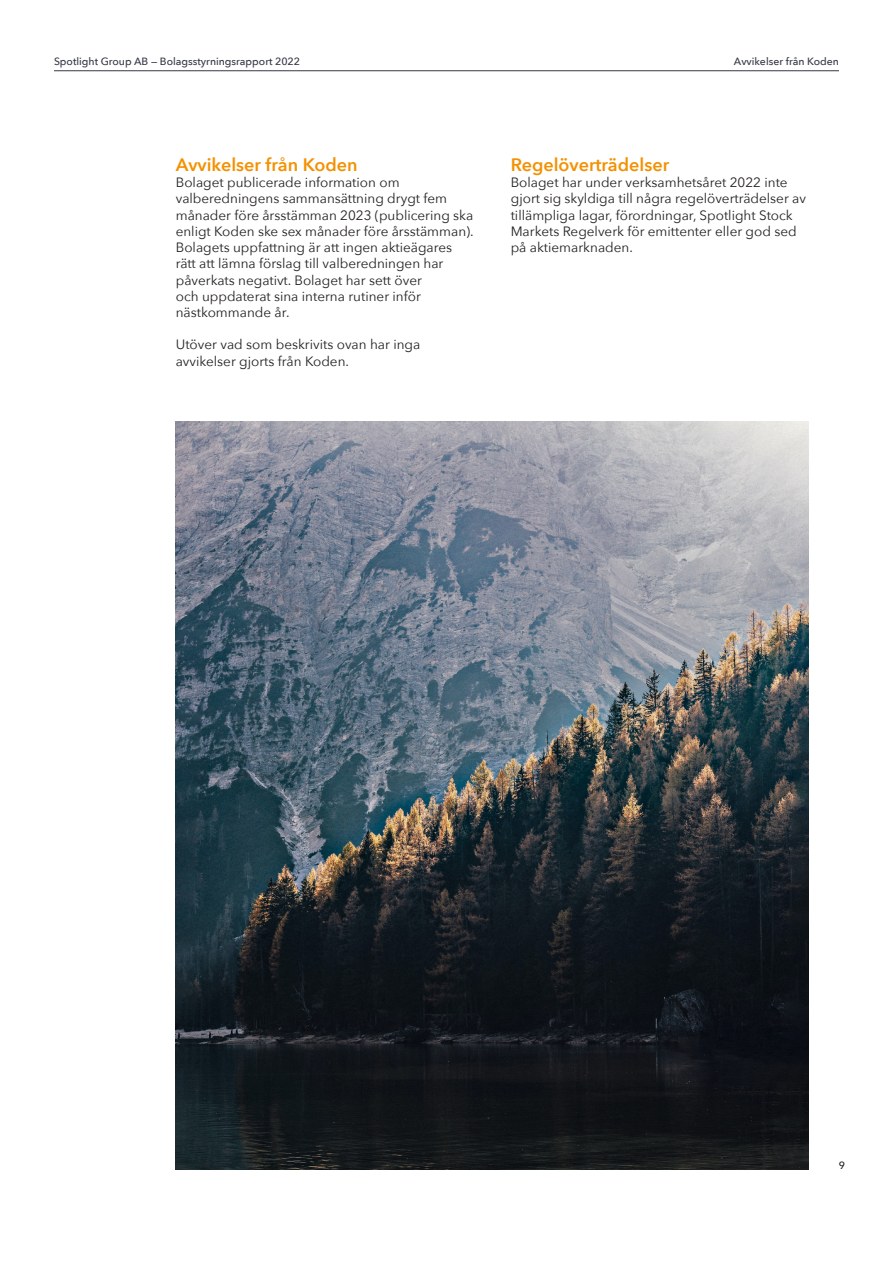
<style>
.page{position:relative;width:893px;height:1263px;background:#fff}
.page>*{position:absolute;margin:0;border:0;box-sizing:border-box;transform-origin:0 0}
.Spotlight_Brödtext_9{font:600 18px "Avenir Next";color:#f49102}
.Spotlight_Brödtext_9-2{font:13.5px/16.2px "Avenir Next";color:#231f20}
.t1{font:500 10.5px "Avenir Next";color:#353746}
.t2{font:500 10.5px "Avenir Next";color:#231f20}
</style>
<div class="page">
<hr style="left:54px;top:70px;width:785px;height:1px;background:#353746">
<img style="left:176px;top:421px;width:633px;height:748px">
<p class="t1" style="left:54px;top:52px;width:248px">Spotlight Group AB — Bolagsstyrningsrapport 2022</p>
<p class="Spotlight_Brödtext_9" style="left:176px;top:149px;width:183px">Avvikelser från Koden</p>
<p class="Spotlight_Brödtext_9-2" style="left:176px;top:174px;width:299px">Bolaget publicerade information om valberedningens sammansättning drygt fem månader före årsstämman 2023 (publicering ska enligt Koden ske sex månader före årsstämman).<br>Bolagets uppfattning är att ingen aktieägares rätt att lämna förslag till valberedningen har påverkats negativt. Bolaget har sett över<br>och uppdaterat sina interna rutiner inför nästkommande år.</p>
<p class="Spotlight_Brödtext_9-2" style="left:176px;top:336px;width:246px">Utöver vad som beskrivits ovan har inga avvikelser gjorts från Koden.</p>
<p class="t1" style="left:734px;top:52px;width:107px">Avvikelser från Koden</p>
<p class="Spotlight_Brödtext_9" style="left:511px;top:149px;width:160px">Regelöverträdelser</p>
<p class="Spotlight_Brödtext_9-2" style="left:511px;top:174px;width:297px">Bolaget har under verksamhetsåret 2022 inte gjort sig skyldiga till några regelöverträdelser av tillämpliga lagar, förordningar, Spotlight Stock Markets Regelverk för emittenter eller god sed på aktiemarknaden.</p>
<p class="t2" style="left:839px;top:1157px;width:8px">9</p>
</div>
